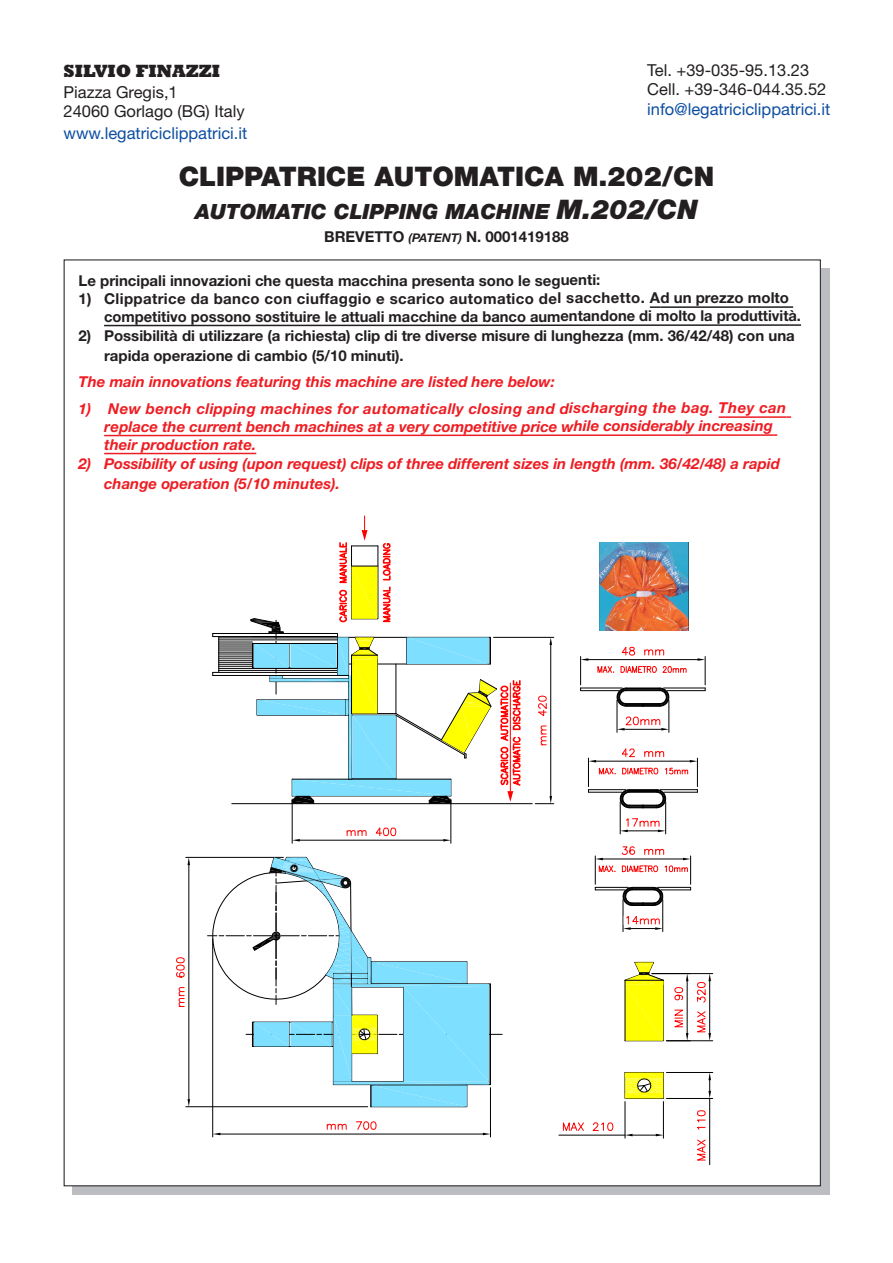
<style>
.page{position:relative;width:893px;height:1263px;background:#fff}
.page>*{position:absolute;margin:0;border:0;box-sizing:border-box;transform-origin:0 0}
.t1{font:900 27px "Helvetica Neue";color:#231f20}
.t2{font:italic 900 21px "Helvetica Neue";color:#231f20}
.t3{font:800 18px "Rockwell";color:#231f20}
.t4{font:16.5px/19.8px "Helvetica Neue";color:#231f20}
.t5{font:16.5px "Helvetica Neue";color:#0d4da1}
.t6{font:700 15px/18px "Helvetica Neue";color:#231f20}
.t7{font:italic 700 15px/18.1px "Helvetica Neue";color:#ee1d23}
.s1{font-size:27px}
.s2{font-style:italic;font-size:12px}
</style>
<div class="page">
<div style="left:72px;top:268px;width:757px;height:927px;background:#bcbdc0"></div>
<div style="left:64px;top:260px;width:756px;height:926px;background:#fff"></div>
<svg style="left:185px;top:515px;width:529px;height:651px"></svg>
<hr style="left:232px;top:803px;width:300px;height:1px;background:#000">
<hr style="left:213px;top:633px;width:124px;height:1px;background:#000">
<hr style="left:213px;top:636px;width:124px;height:1px;background:#000">
<hr style="left:219px;top:652px;width:33px;height:1px;background:#000">
<hr style="left:219px;top:654px;width:33px;height:1px;background:#000">
<hr style="left:219px;top:656px;width:33px;height:1px;background:#000">
<hr style="left:219px;top:658px;width:33px;height:1px;background:#000">
<hr style="left:219px;top:660px;width:33px;height:1px;background:#000">
<hr style="left:219px;top:662px;width:33px;height:1px;background:#000">
<hr style="left:219px;top:664px;width:33px;height:1px;background:#000">
<hr style="left:219px;top:666px;width:33px;height:1px;background:#000">
<hr style="left:219px;top:668px;width:118px;height:1px;background:#000">
<hr style="left:219px;top:670px;width:118px;height:1px;background:#000">
<hr style="left:213px;top:672px;width:124px;height:1px;background:#000">
<hr style="left:493px;top:637px;width:61px;height:1px;background:#000">
<hr style="left:550px;top:645px;width:1px;height:151px;background:#000">
<svg style="left:535px;top:796px;width:19px;height:8px"></svg>
<svg style="left:549px;top:637px;width:3px;height:8px"></svg>
<svg style="left:537px;top:694px;width:10px;height:53px"></svg>
<hr style="left:186px;top:1106px;width:181px;height:1px;background:#000">
<hr style="left:186px;top:857px;width:97px;height:1px;background:#000">
<hr style="left:188px;top:865px;width:1px;height:234px;background:#000">
<svg style="left:187px;top:1099px;width:3px;height:8px"></svg>
<svg style="left:187px;top:857px;width:3px;height:8px"></svg>
<svg style="left:176px;top:957px;width:9px;height:50px"></svg>
<hr style="left:490px;top:1088px;width:1px;height:49px;background:#000">
<hr style="left:212px;top:939px;width:1px;height:198px;background:#000">
<hr style="left:220px;top:1134px;width:263px;height:1px;background:#000">
<svg style="left:483px;top:1133px;width:7px;height:2px"></svg>
<svg style="left:213px;top:1133px;width:7px;height:2px"></svg>
<svg style="left:325px;top:1121px;width:53px;height:9px"></svg>
<hr style="left:218px;top:637px;width:1px;height:35px;background:#000">
<svg style="left:624px;top:1072px;width:39px;height:27px"></svg>
<hr style="left:292px;top:799px;width:1px;height:44px;background:#000">
<hr style="left:450px;top:799px;width:1px;height:44px;background:#000">
<hr style="left:300px;top:840px;width:143px;height:1px;background:#000">
<svg style="left:292px;top:839px;width:8px;height:3px"></svg>
<svg style="left:443px;top:839px;width:8px;height:3px"></svg>
<svg style="left:345px;top:827px;width:52px;height:9px"></svg>
<hr style="left:663px;top:1102px;width:1px;height:36px;background:#000">
<hr style="left:624px;top:1102px;width:1px;height:36px;background:#000">
<hr style="left:559px;top:1135px;width:66px;height:1px;background:#000">
<svg style="left:625px;top:1134px;width:38px;height:2px"></svg>
<svg style="left:561px;top:1119px;width:53px;height:14px"></svg>
<hr style="left:666px;top:1072px;width:46px;height:1px;background:#000">
<hr style="left:666px;top:1098px;width:46px;height:1px;background:#000">
<hr style="left:709px;top:1098px;width:1px;height:67px;background:#000">
<svg style="left:708px;top:1073px;width:3px;height:25px"></svg>
<svg style="left:693px;top:1109px;width:14px;height:53px"></svg>
<hr style="left:666px;top:1041px;width:46px;height:1px;background:#000">
<hr style="left:652px;top:973px;width:60px;height:1px;background:#000">
<svg style="left:624px;top:962px;width:87px;height:80px"></svg>
<img style="left:599px;top:542px;width:89px;height:88px">
<hr style="left:580px;top:688px;width:42px;height:1px;background:#000">
<hr style="left:663px;top:688px;width:42px;height:1px;background:#000">
<hr style="left:626px;top:688px;width:33px;height:1px;background:#000">
<hr style="left:626px;top:689px;width:33px;height:1px;background:#000">
<hr style="left:626px;top:706px;width:33px;height:1px;background:#000">
<hr style="left:626px;top:705px;width:33px;height:1px;background:#000">
<hr style="left:626px;top:703px;width:33px;height:1px;background:#000">
<hr style="left:626px;top:704px;width:33px;height:1px;background:#000">
<hr style="left:580px;top:690px;width:38px;height:1px;background:#000">
<hr style="left:667px;top:690px;width:38px;height:1px;background:#000">
<hr style="left:626px;top:690px;width:33px;height:1px;background:#000">
<svg style="left:616px;top:688px;width:10px;height:19px"></svg>
<svg style="left:659px;top:688px;width:10px;height:19px"></svg>
<svg style="left:597px;top:661px;width:17px;height:14px"></svg>
<svg style="left:620px;top:662px;width:67px;height:13px"></svg>
<hr style="left:588px;top:659px;width:109px;height:1px;background:#000">
<svg style="left:580px;top:657px;width:8px;height:34px"></svg>
<svg style="left:697px;top:657px;width:9px;height:34px"></svg>
<svg style="left:620px;top:646px;width:45px;height:10px"></svg>
<hr style="left:616px;top:700px;width:1px;height:32px;background:#000">
<hr style="left:668px;top:700px;width:1px;height:32px;background:#000">
<svg style="left:617px;top:716px;width:52px;height:15px"></svg>
<hr style="left:622px;top:900px;width:1px;height:32px;background:#000">
<hr style="left:662px;top:900px;width:1px;height:32px;background:#000">
<svg style="left:623px;top:914px;width:39px;height:16px"></svg>
<svg style="left:588px;top:748px;width:110px;height:61px"></svg>
<hr style="left:620px;top:802px;width:1px;height:32px;background:#000">
<hr style="left:665px;top:802px;width:1px;height:32px;background:#000">
<svg style="left:620px;top:817px;width:45px;height:15px"></svg>
<svg style="left:595px;top:846px;width:96px;height:60px"></svg>
<hr style="left:219px;top:648px;width:33px;height:1px;background:#000">
<hr style="left:219px;top:646px;width:33px;height:1px;background:#000">
<hr style="left:219px;top:650px;width:33px;height:1px;background:#000">
<hr style="left:219px;top:644px;width:33px;height:1px;background:#000">
<hr style="left:219px;top:642px;width:33px;height:1px;background:#000">
<hr style="left:219px;top:640px;width:118px;height:1px;background:#000">
<hr style="left:219px;top:638px;width:118px;height:1px;background:#000">
<svg style="left:250px;top:516px;width:274px;height:288px"></svg>
<hr style="left:625px;top:980px;width:38px;height:1px;background:#000">
<svg style="left:207px;top:857px;width:295px;height:250px"></svg>
<hr style="left:213px;top:675px;width:135px;height:1px;background:#000">
<svg style="left:649px;top:306px;width:11px;height:2px"></svg>
<hr style="left:660px;top:306px;width:129px;height:2px;background:#231f20">
<svg style="left:104px;top:324px;width:697px;height:2px"></svg>
<hr style="left:718px;top:416px;width:68px;height:2px;background:#ee1d23">
<svg style="left:104px;top:434px;width:673px;height:2px"></svg>
<hr style="left:104px;top:453px;width:152px;height:1px;background:#ee1d23">
<p class="t3" style="left:64px;top:64px;width:158px">SILVIO FINAZZI</p>
<p class="t4" style="left:64px;top:83px;width:183px">Piazza Gregis,1<br>24060 Gorlago (BG) Italy</p>
<p class="t5" style="left:64px;top:127px;width:185px">www.legatriciclippatrici.it</p>
<p class="t4" style="left:647px;top:61px;width:181px">Tel. +39-035-95.13.23<br>Cell. +39-346-044.35.52</p>
<p class="t5" style="left:647px;top:103px;width:185px">info@legatriciclippatrici.it</p>
<h1 class="t1" style="left:179px;top:167px;width:537px">CLIPPATRICE AUTOMATICA M.202/CN</h1>
<h2 class="t2" style="left:195px;top:204px;width:504px">AUTOMATIC CLIPPING MACHINE <span class="s1">M.202/CN</span></h2>
<p class="t6" style="left:324px;top:229px;width:246px">BREVETTO <span class="s2">(PATENT)</span> N. 0001419188</p>
<p class="t6" style="left:78px;top:273px;width:523px">Le principali innovazioni che questa macchina presenta sono le seguenti:</p>
<p class="t6" style="left:104px;top:291px;width:698px;text-indent:-26px">1) Clippatrice da banco con ciuffaggio e scarico automatico del sacchetto. Ad un prezzo molto competitivo possono sostituire le attuali macchine da banco aumentandone di molto la produttività.</p>
<p class="t6" style="left:104px;top:327px;width:692px;line-height:19.6px;text-indent:-26px">2) Possibilità di utilizzare (a richiesta) clip di tre diverse misure di lunghezza (mm. 36/42/48) con una rapida operazione di cambio (5/10 minuti).</p>
<p class="t7" style="left:79px;top:374px;width:478px">The main innovations featuring this machine are listed here below:</p>
<p class="t7" style="left:104px;top:401px;width:683px;text-indent:-26px">1) New bench clipping machines for automatically closing and discharging the bag. They can replace the current bench machines at a very competitive price while considerably increasing their production rate.</p>
<p class="t7" style="left:104px;top:455px;width:677px;line-height:19.6px;text-indent:-26px">2) Possibility of using (upon request) clips of three different sizes in length (mm. 36/42/48) a rapid change operation (5/10 minutes).</p>
</div>
